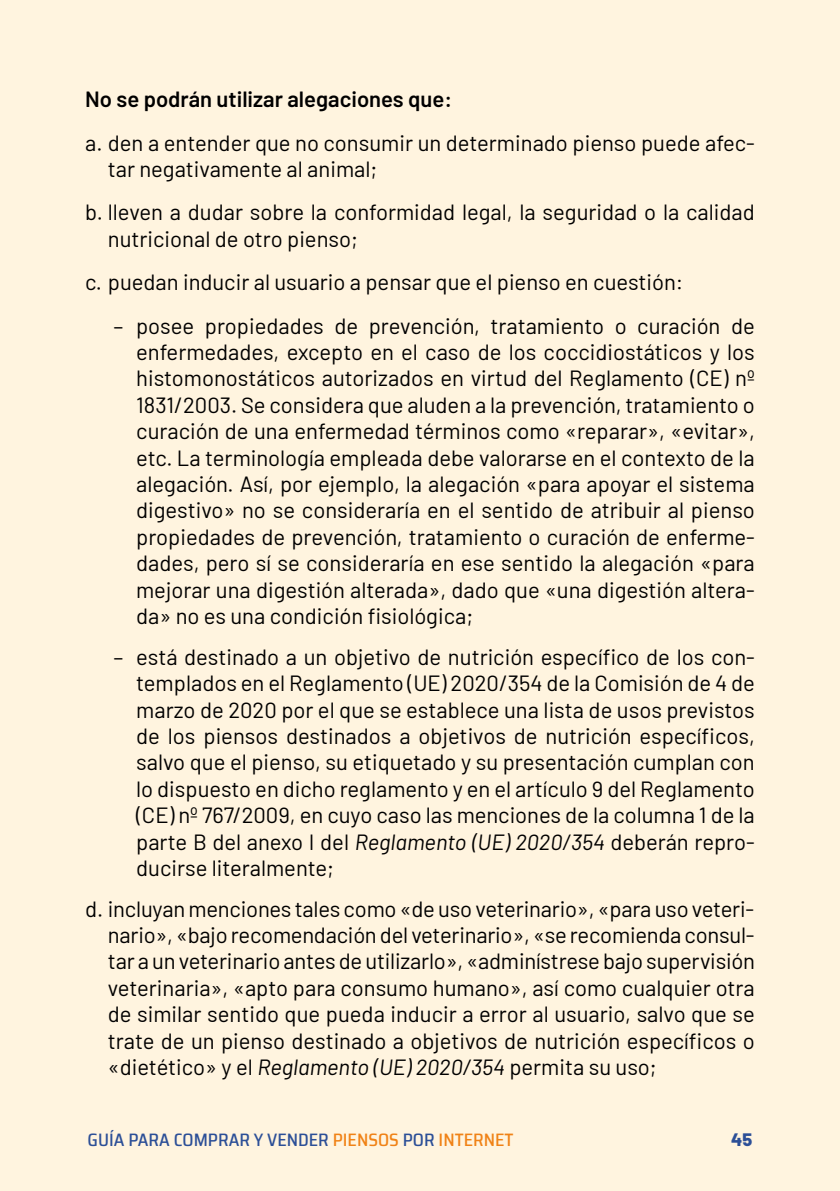
<style>
.page{position:relative;width:840px;height:1191px;background:#fff}
.page>*{position:absolute;margin:0;border:0;box-sizing:border-box;transform-origin:0 0}
.t1{font:22px/26.4px "Barlow";color:#000;text-align:justify}
.t2{font:600 22px "Barlow";color:#000}
.t3{font:500 semi-condensed 18px "Saira";color:#2c4f97}
.t4{font:800 18px "Barlow";color:#2c4f97}
.s1{font-style:italic}
.s2{color:#f08216}
</style>
<div class="page">
<div style="left:0;top:0;width:839px;height:1191px;background:#fff4df"></div>
<p class="t2" style="left:85px;top:83px;width:368px">No se podrán utilizar alegaciones que:</p>
<p class="t1" style="left:108px;top:128px;width:648px;text-indent:-23px">a. den a entender que no consumir un determinado pienso puede afec&shy;tar negativamente al animal;</p>
<p class="t1" style="left:108px;top:197px;width:648px;text-indent:-23px">b. lleven a dudar sobre la conformidad legal, la seguridad o la calidad nutricional de otro pienso;</p>
<p class="t1" style="left:85px;top:267px;width:599px">c. puedan inducir al usuario a pensar que el pienso en cuestión:</p>
<p class="t1" style="left:136px;top:311px;width:620px;text-indent:-23px">– posee propiedades de prevención, tratamiento o curación de enfermedades, excepto en el caso de los coccidiostáticos y los histomonostáticos autorizados en virtud del Reglamento (CE) nº 1831/2003. Se considera que aluden a la prevención, tratamiento o curación de una enfermedad términos como «reparar», «evitar», etc. La terminología empleada debe valorarse en el contexto de la alegación. Así, por ejemplo, la alegación «para apoyar el sistema digestivo» no se consideraría en el sentido de atribuir al pienso propiedades de prevención, tratamiento o curación de enferme&shy;dades, pero sí se consideraría en ese sentido la alegación «para mejorar una digestión alterada», dado que «una digestión altera&shy;da» no es una condición fisiológica;</p>
<p class="t1" style="left:136px;top:642px;width:619px;text-indent:-23px">– está destinado a un objetivo de nutrición específico de los con&shy;templados en el Reglamento (UE) 2020/354 de la Comisión de 4 de marzo de 2020 por el que se establece una lista de usos previstos de los piensos destinados a objetivos de nutrición específicos, salvo que el pienso, su etiquetado y su presentación cumplan con lo dispuesto en dicho reglamento y en el artículo 9 del Reglamento (CE) nº 767/2009, en cuyo caso las menciones de la columna 1 de la parte B del anexo I del <span class="s1">Reglamento (UE) 2020/354</span> deberán repro&shy;ducirse literalmente;</p>
<p class="t1" style="left:108px;top:893px;width:648px;text-indent:-23px">d. incluyan menciones tales como «de uso veterinario», «para uso veteri&shy;nario», «bajo recomendación del veterinario», «se recomienda consul&shy;tar a un veterinario antes de utilizarlo», «adminístrese bajo supervisión veterinaria», «apto para consumo humano», así como cualquier otra de similar sentido que pueda inducir a error al usuario, salvo que se trate de un pienso destinado a objetivos de nutrición específicos o «dietético» y el <span class="s1">Reglamento (UE) 2020/354</span> permita su uso;</p>
<p class="t3" style="left:88px;top:1125px;width:427px">GUÍA PARA COMPRAR Y VENDER <span class="s2">PIENSOS</span> POR <span class="s2">INTERNET</span></p>
<p class="t4" style="left:730px;top:1125px;width:23px">45</p>
</div>
